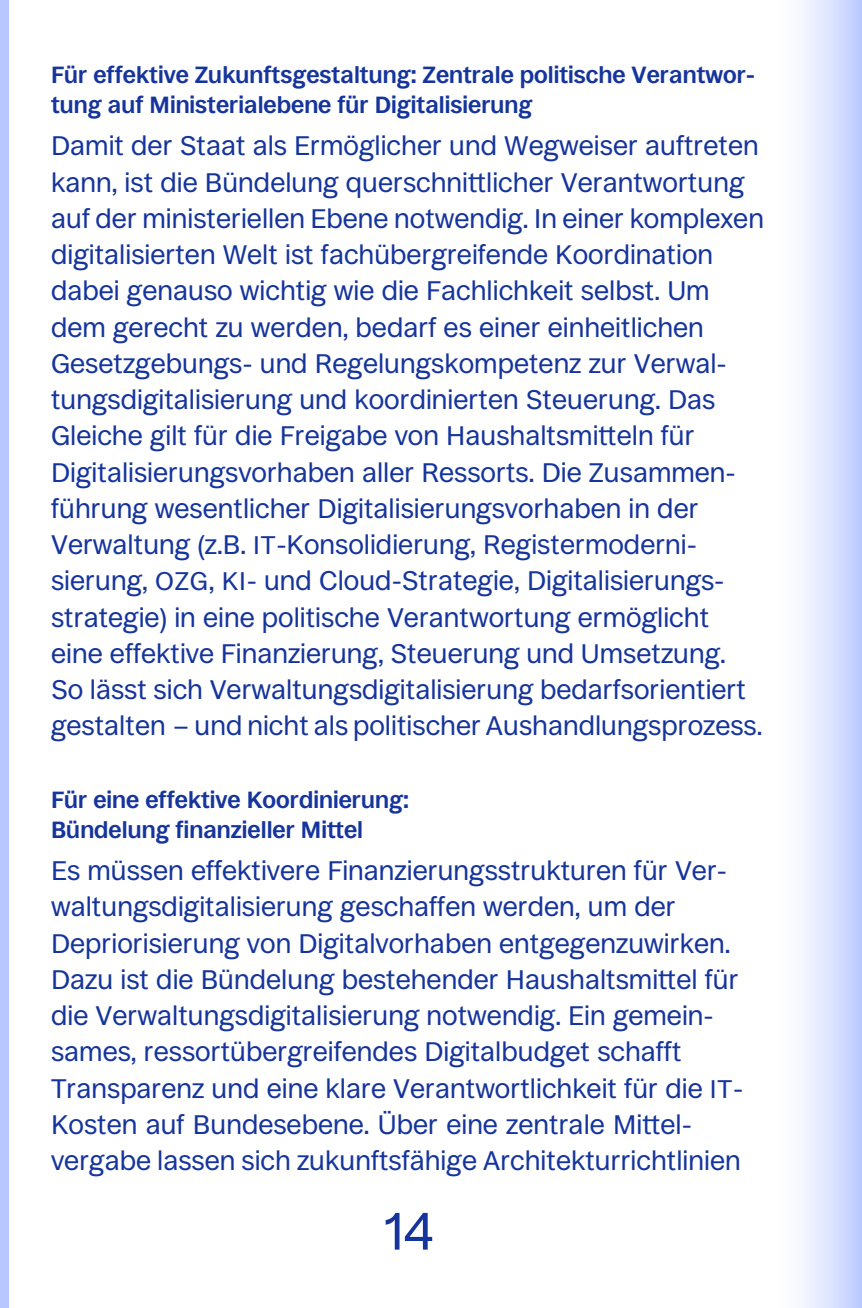
<style>
.page{position:relative;width:862px;height:1308px;background:#fff}
.page>*{position:absolute;margin:0;border:0;box-sizing:border-box;transform-origin:0 0}
.t1{font:54px "Ronzino";color:#16359c}
.t2{font:27.45px/36.2px "Ronzino";color:#16359c}
.t3{font:700 23.62px/29.7px "Ronzino";color:#16359c}
.s1{font-size:26.1px}
</style>
<div class="page">
<div style="left:770px;top:0;width:91px;height:1307px;background:linear-gradient(to right,#fff,#c2d0ff)"></div>
<hr style="left:861px;top:0;width:1px;height:1307px;background:#b8c8ff">
<div style="left:0;top:0;width:9px;height:1307px;background:#b8c8ff"></div>
<h3 class="t3" style="left:51px;top:59px;width:705px">Für effektive Zukunftsgestaltung: Zentrale politische Verantwor&shy;tung auf Ministerialebene für Digitalisierung</h3>
<p class="t2" style="left:51px;top:127px;width:714px">Damit der Staat als Ermöglicher und Wegweiser auftreten kann, ist die Bündelung querschnittlicher Verantwortung auf der ministeriellen Ebene notwendig. In einer komplexen digitalisierten Welt ist fachübergreifende Koordination dabei genauso wichtig wie die Fachlichkeit selbst. Um dem gerecht zu werden, bedarf es einer einheitlichen Gesetzgebungs- und Regelungskompetenz zur Verwal&shy;tungsdigitalisierung und koordinierten Steuerung. Das Gleiche gilt für die Freigabe von Haushaltsmitteln für Digitalisierungsvorhaben aller Ressorts. Die Zusammen&shy;führung wesentlicher Digitalisierungsvorhaben in der Verwaltung (z.B. <span class="s1">IT</span>-Konsolidierung, Registermoderni&shy;sierung, <span class="s1">OZG</span>, <span class="s1">KI</span>- und Cloud-Strategie, Digitalisierungs&shy;strategie) in eine politische Verantwortung ermöglicht eine effektive Finanzierung, Steuerung und Umsetzung.<br>So lässt sich Verwaltungsdigitalisierung bedarfsorientiert gestalten – und nicht als politischer Aushandlungsprozess.</p>
<h3 class="t3" style="left:51px;top:784px;width:359px">Für eine effektive Koordinierung:<br>Bündelung finanzieller Mittel</h3>
<p class="t2" style="left:51px;top:852px;width:693px">Es müssen effektivere Finanzierungsstrukturen für Ver&shy;waltungsdigitalisierung geschaffen werden, um der Depriorisierung von Digitalvorhaben entgegenzuwirken.<br>Dazu ist die Bündelung bestehender Haushaltsmittel für die Verwaltungsdigitalisierung notwendig. Ein gemein&shy;sames, ressortübergreifendes Digitalbudget schafft Transparenz und eine klare Verantwortlichkeit für die <span class="s1">IT</span>-Kosten auf Bundesebene. Über eine zentrale Mittel&shy;vergabe lassen sich zukunftsfähige Architekturrichtlinien</p>
<h1 class="t1" style="left:383px;top:1196px;width:51px">14</h1>
</div>
